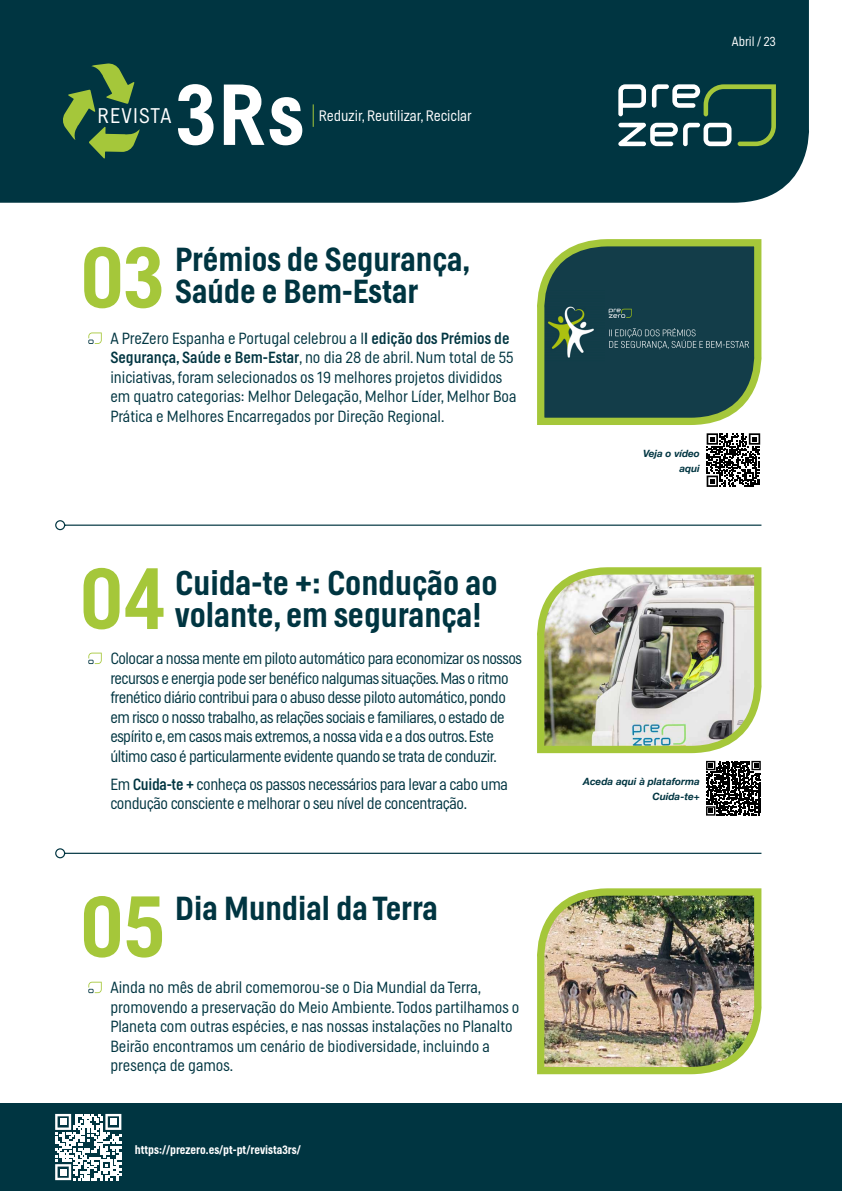
<style>
.page{position:relative;width:842px;height:1191px;background:#fff}
.page>*{position:absolute;margin:0;border:0;box-sizing:border-box;transform-origin:0 0}
.t1{font:500 86px "Helsinki";color:#a5c73a}
.t2{font:500 85.5px "Helsinki";color:#fff}
.t3{font:500 34px/32px "Helsinki";color:#003541}
.t4{font:500 33px/32px "Helsinki";color:#003541}
.t5{font:200 21px "Helsinki";letter-spacing:.07em;color:#fff}
.t6{font:200 16px/19.5px "Helsinki";letter-spacing:-.01em;color:#003541}
.t7{font:200 16px/19.5px "Helsinki";letter-spacing:-.03em;color:#003541}
.t8{font:200 15px "Helsinki";color:#fff}
.t9{font:200 13px "Helsinki";color:#fff}
.t10{font:500 12px "Helsinki";color:#fff}
.t11{font:italic 700 10px/14.8px "Helvetica Neue";color:#003541;text-align:right}
.s1{font-weight:400}
</style>
<div class="page">
<svg style="left:55px;top:520px;width:707px;height:11px"></svg>
<svg style="left:706px;top:760px;width:55px;height:56px"></svg>
<svg style="left:706px;top:761px;width:55px;height:54px"></svg>
<svg style="left:88px;top:652px;width:14px;height:12px"></svg>
<img style="left:537px;top:567px;width:225px;height:187px">
<div style="left:0;top:1103px;width:842px;height:88px;background:#003541"></div>
<div style="left:0;top:0;width:809px;height:203px;background:#003541"></div>
<svg style="left:618px;top:84px;width:158px;height:62px"></svg>
<svg style="left:313px;top:104px;width:1px;height:23px"></svg>
<svg style="left:62px;top:63px;width:78px;height:96px;background:#34633e"></svg>
<svg style="left:55px;top:1114px;width:66px;height:66px"></svg>
<div style="left:60px;top:1118px;width:7px;height:7px;background:#fff"></div>
<div style="left:110px;top:1118px;width:7px;height:7px;background:#fff"></div>
<div style="left:60px;top:1168px;width:7px;height:7px;background:#fff"></div>
<svg style="left:537px;top:239px;width:225px;height:186px;background:#365c52"></svg>
<svg style="left:707px;top:433px;width:53px;height:54px"></svg>
<svg style="left:88px;top:332px;width:14px;height:12px"></svg>
<svg style="left:55px;top:848px;width:707px;height:11px"></svg>
<svg style="left:88px;top:981px;width:14px;height:12px"></svg>
<img style="left:537px;top:888px;width:225px;height:187px">
<h2 class="t2" style="left:177px;top:65px;width:128px">3Rs</h2>
<h3 class="t5" style="left:98px;top:104px;width:75px">REVISTA</h3>
<p class="t8" style="left:319px;top:107px;width:154px">Reduzir, Reutilizar, Reciclar</p>
<h1 class="t1" style="left:80px;top:227px;width:86px">03</h1>
<h3 class="t4" style="left:175px;top:243px;width:297px">Prémios de Segurança,<br>Saúde e Bem-Estar</h3>
<p class="t6" style="left:110px;top:328px;width:408px">A PreZero Espanha e Portugal celebrou a I<span class="s1">I edição dos Prémios de Segurança, Saúde e Bem-Estar</span>, no dia 28 de abril. Num total de 55 iniciativas, foram selecionados os 19 melhores projetos divididos em quatro categorias: Melhor Delegação, Melhor Líder, Melhor Boa Prática e Melhores Encarregados por Direção Regional.</p>
<h1 class="t1" style="left:79px;top:548px;width:88px">04</h1>
<h3 class="t3" style="left:175px;top:566px;width:324px">Cuida-te +: Condução ao volante, em segurança!</h3>
<p class="t7" style="left:110px;top:648px;width:413px">Colocar a nossa mente em piloto automático para economizar os nossos recursos e energia pode ser benéfico nalgumas situações. Mas o ritmo frenético diário contribui para o abuso desse piloto automático, pondo em risco o nosso trabalho, as relações sociais e familiares, o estado de espírito e, em casos mais extremos, a nossa vida e a dos outros. Este último caso é particularmente evidente quando se trata de conduzir.</p>
<p class="t6" style="left:110px;top:774px;width:399px">Em <span class="s1">Cuida-te +</span> conheça os passos necessários para levar a cabo uma condução consciente e melhorar o seu nível de concentração.</p>
<h1 class="t1" style="left:80px;top:876px;width:87px">05</h1>
<h3 class="t4" style="left:175px;top:892px;width:264px">Dia Mundial da Terra</h3>
<p class="t6" style="left:110px;top:977px;width:411px">Ainda no mês de abril comemorou-se o Dia Mundial da Terra, promovendo a preservação do Meio Ambiente. Todos partilhamos o Planeta com outras espécies, e nas nossas instalações no Planalto Beirão encontramos um cenário de biodiversidade, incluindo a presença de gamos.</p>
<p class="t10" style="left:135px;top:1142px;width:167px">https://prezero.es/pt-pt/revista3rs/</p>
<p class="t9" style="left:732px;top:34px;width:46px">Abril / 23</p>
<p class="t11" style="left:643px;top:446px;width:58px">Veja o vídeo aqui</p>
<p class="t11" style="left:583px;top:774px;width:118px">Aceda aqui à plataforma<br>Cuida-te+</p>
</div>
